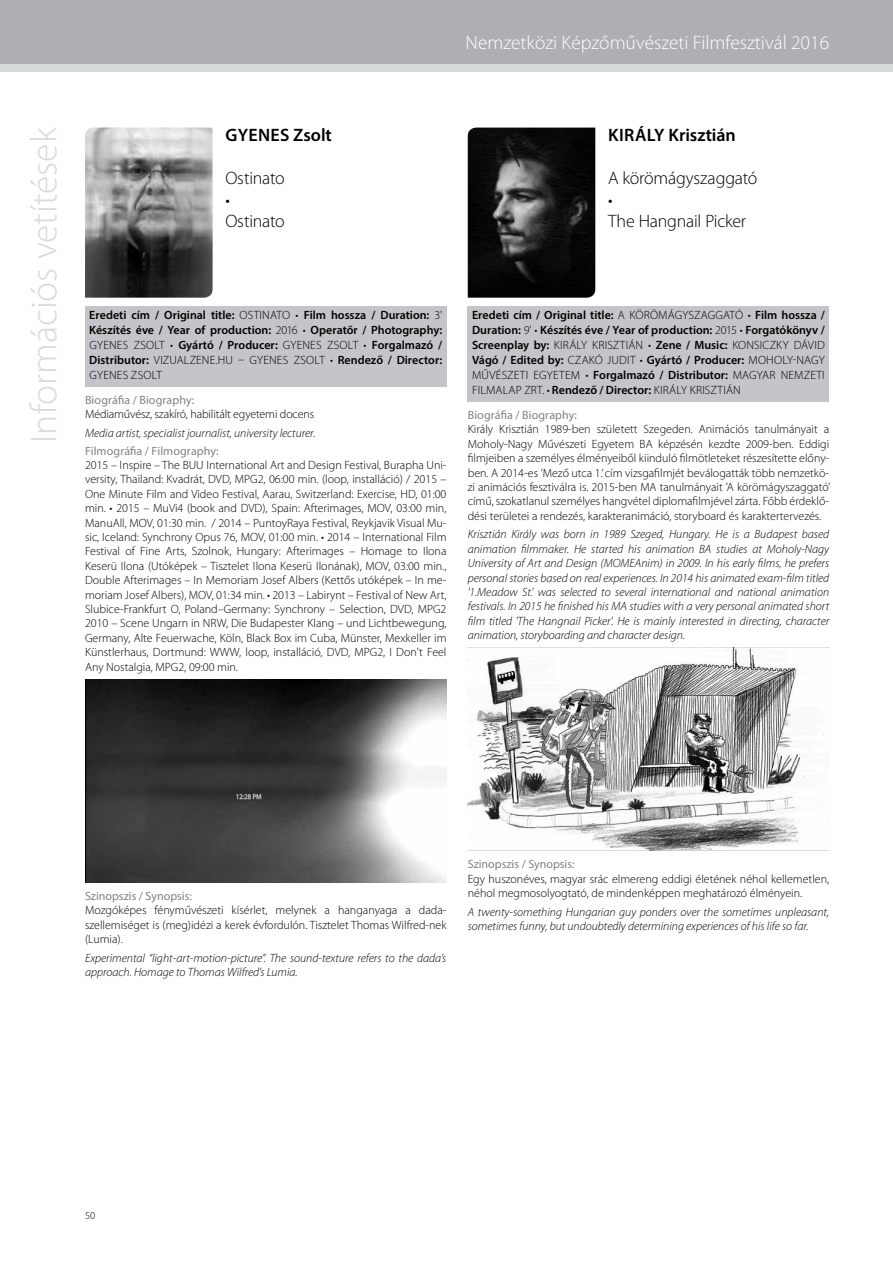
<style>
.page{position:relative;width:893px;height:1263px;background:#fff}
.page>*{position:absolute;margin:0;border:0;box-sizing:border-box;transform-origin:0 0}
.t1{font:300 37.5px "Myriad Pro";color:#d8dbdc}
.t2{font:300 19.5px "Myriad Pro";color:#fff}
.t3{font:300 18px/21.6px "Myriad Pro";letter-spacing:-.015em;color:#000}
.t4{font:600 18px "Myriad Pro";letter-spacing:.005em;color:#000}
.t5{font:300 12px/14.4px "Myriad Pro";color:#000;text-align:justify}
.t6{font:italic 300 12px/14.4px "Myriad Pro";color:#000}
.t7{font:600 12px/15px "Myriad Pro";color:#000;text-align:justify}
.t8{font:12px "Myriad Pro";letter-spacing:.005em;color:#818084}
.t9{font:300 10.5px "Myriad Pro";color:#000}
.s1{font-weight:300}
</style>
<div class="page">
<div style="left:0;top:9px;width:893px;height:63px;background:#d8dbdc"></div>
<div style="left:0;top:0;width:893px;height:64px;background:#aeafb2"></div>
<img style="left:85px;top:128px;width:128px;height:170px">
<div style="left:85px;top:306px;width:361px;height:81px;background:#c3c5c8"></div>
<img style="left:85px;top:679px;width:361px;height:203px">
<img style="left:468px;top:128px;width:127px;height:170px">
<div style="left:468px;top:306px;width:361px;height:95px;background:#c3c5c8"></div>
<img style="left:468px;top:648px;width:361px;height:203px">
<h2 class="t2" style="left:466px;top:31px;width:365px">Nemzetközi Képzőművészeti Filmfesztivál 2016</h2>
<h1 class="t1" style="left:23px;top:443px;width:317px;rotate:-90deg">Információs vetítések</h1>
<h3 class="t4" style="left:226px;top:124px;width:108px">GYENES Zsolt</h3>
<h3 class="t3" style="left:225px;top:167px;width:61px">Ostinato •<br>Ostinato</h3>
<h3 class="t4" style="left:608px;top:124px;width:129px">KIRÁLY Krisztián</h3>
<h3 class="t3" style="left:608px;top:167px;width:151px">A körömágyszaggató •<br>The Hangnail Picker</h3>
<p class="t7" style="left:89px;top:308px;width:354px">Eredeti cím / Original title: <span class="s1">OSTINATO •</span> Film hossza / Duration: <span class="s1">3' </span>Készítés éve / Year of production: <span class="s1">2016 •</span> Operatőr / Photography:<br><span class="s1">GYENES ZSOLT •</span> Gyártó / Producer: <span class="s1">GYENES ZSOLT •</span> Forgalmazó / Distributor: <span class="s1">VIZUALZENE.HU – GYENES ZSOLT •</span> Rendező / Director:<br><span class="s1">GYENES ZSOLT</span></p>
<p class="t8" style="left:85px;top:393px;width:111px">Biográfia / Biography:</p>
<p class="t5" style="left:85px;top:407px;width:231px">Médiaművész, szakíró, habilitált egyetemi docens</p>
<p class="t6" style="left:85px;top:426px;width:232px">Media artist, specialist journalist, university lecturer.</p>
<p class="t8" style="left:85px;top:443px;width:135px">Filmográfia / Filmography:</p>
<p class="t5" style="left:85px;top:458px;width:363px">2015 – Inspire – The BUU International Art and Design Festival, Burapha Uni&shy;versity, Thailand: Kvadrát, DVD, MPG2, 06:00 min. (loop, installáció) / 2015 – One Minute Film and Video Festival, Aarau, Switzerland: Exercise, HD, 01:00 min. • 2015 – MuVi4 (book and DVD), Spain: Afterimages, MOV, 03:00 min, ManuAll, MOV, 01:30 min. / 2014 – PuntoyRaya Festival, Reykjavik Visual Mu&shy;sic, Iceland: Synchrony Opus 76, MOV, 01:00 min. • 2014 – International Film Festival of Fine Arts, Szolnok, Hungary: Afterimages – Homage to Ilona Keserü Ilona (Utóképek – Tisztelet Ilona Keserü Ilonának), MOV, 03:00 min., Double Afterimages – In Memoriam Josef Albers (Kettős utóképek – In me&shy;moriam Josef Albers), MOV, 01:34 min. • 2013 – Labirynt – Festival of New Art, Slubice-Frankfurt O, Poland–Germany: Synchrony – Selection, DVD, MPG2<br>2010 – Scene Ungarn in NRW, Die Budapester Klang – und Lichtbewegung, Germany, Alte Feuerwache, Köln, Black Box im Cuba, Münster, Mexkeller im Künstlerhaus, Dortmund: WWW, loop, installáció, DVD, MPG2, I Don't Feel Any Nostalgia, MPG2, 09:00 min.</p>
<p class="t7" style="left:472px;top:308px;width:354px">Eredeti cím / Original title: <span class="s1">A KÖRÖMÁGYSZAGGATÓ •</span> Film hossza / Duration: <span class="s1">9' •</span> Készítés éve / Year of production: <span class="s1">2015 •</span> Forgatókönyv / Screenplay by: <span class="s1">KIRÁLY KRISZTIÁN •</span> Zene / Music: <span class="s1">KONSICZKY DÁVID </span>Vágó / Edited by: <span class="s1">CZAKÓ JUDIT •</span> Gyártó / Producer: <span class="s1">MOHOLY-NAGY MŰVÉSZETI EGYETEM •</span> Forgalmazó / Distributor: <span class="s1">MAGYAR NEMZETI FILMALAP ZRT. •</span> Rendező / Director: <span class="s1">KIRÁLY KRISZTIÁN</span></p>
<p class="t8" style="left:468px;top:407px;width:111px">Biográfia / Biography:</p>
<p class="t5" style="left:468px;top:422px;width:364px">Király Krisztián 1989-ben született Szegeden. Animációs tanulmányait a Moholy-Nagy Művészeti Egyetem BA képzésén kezdte 2009-ben. Eddigi filmjeiben a személyes élményeiből kiinduló filmötleteket részesítette előny&shy;ben. A 2014-es ’Mező utca 1.’ cím vizsgafilmjét beválogatták több nemzetkö&shy;zi animációs fesztiválra is. 2015-ben MA tanulmányait ’A körömágyszaggató’ című, szokatlanul személyes hangvétel diplomafilmjével zárta. Főbb érdeklő&shy;dési területei a rendezés, karakteranimáció, storyboard és karaktertervezés.</p>
<p class="t6" style="left:468px;top:527px;width:363px;text-align:justify">Krisztián Király was born in 1989 Szeged, Hungary. He is a Budapest based animation filmmaker. He started his animation BA studies at Moholy-Nagy University of Art and Design (MOMEAnim) in 2009. In his early films, he prefers personal stories based on real experiences. In 2014 his animated exam-film titled '1.Meadow St.' was selected to several international and national animation festivals. In 2015 he finished his MA studies with a very personal animated short film titled 'The Hangnail Picker'. He is mainly interested in directing, character animation, storyboarding and character design.</p>
<p class="t8" style="left:85px;top:888px;width:108px">Szinopszis / Synopsis:</p>
<p class="t5" style="left:85px;top:903px;width:363px">Mozgóképes fényművészeti kísérlet, melynek a hanganyaga a dada&shy;szellemiséget is (meg)idézi a kerek évfordulón. Tisztelet Thomas Wilfred-nek (Lumia).</p>
<p class="t6" style="left:85px;top:951px;width:363px">Experimental “light-art-motion-picture”. The sound-texture refers to the dada’s approach. Homage to Thomas Wilfred’s Lumia.</p>
<p class="t8" style="left:468px;top:857px;width:108px">Szinopszis / Synopsis:</p>
<p class="t5" style="left:468px;top:872px;width:363px">Egy huszonéves, magyar srác elmereng eddigi életének néhol kellemetlen, néhol megmosolyogtató, de mindenképpen meghatározó élményein.</p>
<p class="t6" style="left:468px;top:905px;width:363px">A twenty-something Hungarian guy ponders over the sometimes unpleasant, sometimes funny, but undoubtedly determining experiences of his life so far.</p>
<p class="t9" style="left:85px;top:1210px;width:12px">50</p>
</div>
